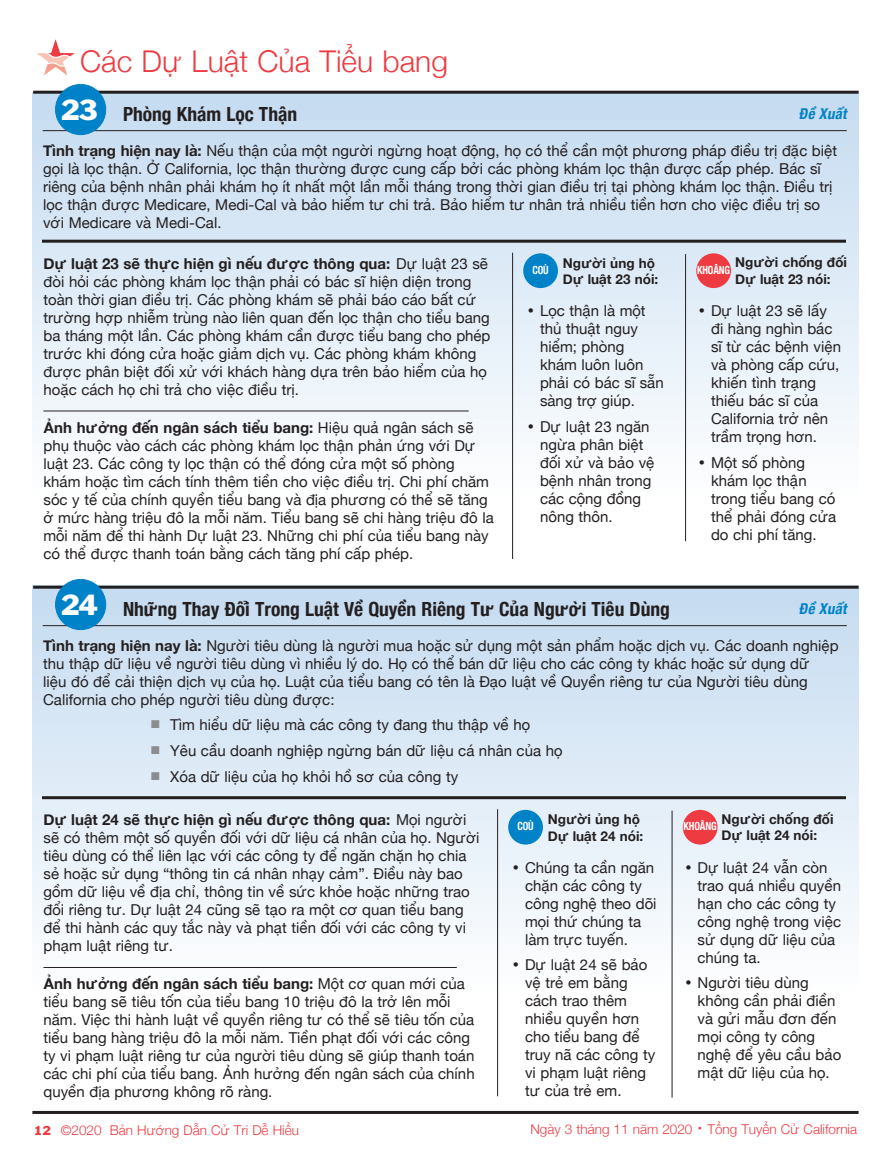
<style>
.page{position:relative;width:891px;height:1161px;background:#fff}
.page>*{position:absolute;margin:0;border:0;box-sizing:border-box;transform-origin:0 0}
.t1{font:300 30px "Helvetica Neue";color:#ee3a41}
.t2{font:27px "Franklin Gothic";color:#fff}
.t3{font:700 condensed 19.5px "Helvetica Neue";color:#231f20}
.t4{font:15px/18px "Helvetica Neue";color:#231f20}
.t5{font:italic 700 condensed 15px "Helvetica Neue";color:#0082c8}
.t6{font:700 13.5px/16.5px "Helvetica Neue";color:#231f20}
.t7{font:300 13.5px "Helvetica Neue";color:#ee3a41}
.t8{font:700 condensed 11.25px "Helvetica Neue";letter-spacing:-.01em;color:#fff;scale:.9 1}
.s1{font-weight:700}
.s2{font-family:"Geometric 415 BT Lite A"}
.s3{color:#8a8c8f}
.s4{font-family:"Franklin Gothic";font-weight:400;font-size:12px}
.s5{font-family:"Geometric 415 BT Black A";font-weight:400;font-size:16.5px}
</style>
<div class="page">
<hr style="left:32px;top:1111px;width:827px;height:3px;background:#231f20">
<svg style="left:37px;top:39px;width:38px;height:37px"></svg>
<div style="left:32px;top:92px;width:827px;height:406px;background:linear-gradient(to bottom,#c4dbf0,#fdfdfe)"></div>
<hr style="left:42px;top:240px;width:804px;height:3px;background:#231f20">
<hr style="left:512px;top:253px;width:1px;height:306px;background:#231f20">
<hr style="left:685px;top:254px;width:1px;height:287px;background:#231f20">
<hr style="left:44px;top:411px;width:425px;height:1px;background:#231f20">
<hr style="left:33px;top:91px;width:826px;height:3px;background:#231f20">
<div style="left:523px;top:253px;width:35px;height:35px;background:#0082c8;border-radius:50%"></div>
<div style="left:696px;top:253px;width:35px;height:35px;background:#ee3a41;border-radius:50%"></div>
<hr style="left:43px;top:130px;width:804px;height:1px;background:#231f20">
<div style="left:56px;top:84px;width:50px;height:51px;background:#0082c8;border-radius:50%"></div>
<div style="left:55px;top:84px;width:51px;height:51px;border:1px solid #0082c8;border-radius:50%"></div>
<div style="left:32px;top:586px;width:827px;height:405px;background:linear-gradient(to bottom,#c4daf0,#fefeff)"></div>
<hr style="left:42px;top:796px;width:804px;height:3px;background:#231f20">
<hr style="left:497px;top:809px;width:1px;height:287px;background:#231f20">
<hr style="left:672px;top:811px;width:1px;height:287px;background:#231f20">
<hr style="left:44px;top:967px;width:413px;height:1px;background:#231f20">
<hr style="left:33px;top:586px;width:826px;height:3px;background:#231f20">
<div style="left:508px;top:810px;width:35px;height:35px;background:#0082c8;border-radius:50%"></div>
<div style="left:683px;top:810px;width:35px;height:35px;background:#ee3a41;border-radius:50%"></div>
<hr style="left:43px;top:625px;width:804px;height:1px;background:#231f20">
<div style="left:56px;top:579px;width:50px;height:51px;background:#0082c8;border-radius:50%"></div>
<div style="left:55px;top:579px;width:51px;height:51px;border:1px solid #0082c8;border-radius:50%"></div>
<h1 class="t1" style="left:80px;top:37px;width:369px">Các Dự Luật Của Tiểu bang</h1>
<h2 class="t2" style="left:61px;top:92px;width:39px">23</h2>
<h3 class="t3" style="left:123px;top:97px;width:176px">Phòng Khám Lọc Thận</h3>
<p class="t5" style="left:799px;top:101px;width:53px">ĐềXuất</p>
<p class="t4" style="left:43px;top:142px;width:796px"><span class="s1">Tình trạng hiện nay là:</span> Nếu thận của một người ngừng hoạt động, họ có thể cần một phương pháp điều trị đặc biệt gọi là lọc thận. Ở California, lọc thận thường được cung cấp bởi các phòng khám lọc thận được cấp phép. Bác sĩ riêng của bệnh nhân phải khám họ ít nhất một lần mỗi tháng trong thời gian điều trị tại phòng khám lọc thận. Điều trị lọc thận được Medicare, Medi-Cal và bảo hiểm tư chi trả. Bảo hiểm tư nhân trả nhiều tiền hơn cho việc điều trị so với Medicare và Medi-Cal.</p>
<p class="t4" style="left:44px;top:255px;width:449px"><span class="s1">Dự luật 23 sẽ thực hiện gì nếu được thông qua:</span> Dự luật 23 sẽ đòi hỏi các phòng khám lọc thận phải có bác sĩ hiện diện trong toàn thời gian điều trị. Các phòng khám sẽ phải báo cáo bất cứ trường hợp nhiễm trùng nào liên quan đến lọc thận cho tiểu bang ba tháng một lần. Các phòng khám cần được tiểu bang cho phép trước khi đóng cửa hoặc giảm dịch vụ. Các phòng khám không được phân biệt đối xử với khách hàng dựa trên bảo hiểm của họ hoặc cách họ chi trả cho việc điều trị.</p>
<p class="t4" style="left:44px;top:419px;width:452px"><span class="s1">Ảnh hưởng đến ngân sách tiểu bang:</span> Hiệu quả ngân sách sẽ phụ thuộc vào cách các phòng khám lọc thận phản ứng với Dự luật 23. Các công ty lọc thận có thể đóng cửa một số phòng khám hoặc tìm cách tính thêm tiền cho việc điều trị. Chi phí chăm sóc y tế của chính quyền tiểu bang và địa phương có thể sẽ tăng ở mức hàng triệu đô la mỗi năm. Tiểu bang sẽ chi hàng triệu đô la mỗi năm để thi hành Dự luật 23. Những chi phí của tiểu bang này có thể được thanh toán bằng cách tăng phí cấp phép.</p>
<p class="t8" style="left:532px;top:261px;width:20px">COÙ</p>
<p class="t6" style="left:735px;top:255px;width:113px">Người chống đối<br>Dự luật 23 nói:</p>
<p class="t6" style="left:563px;top:255px;width:97px">Người ủng hộ<br>Dự luật 23 nói:</p>
<p class="t8" style="left:697px;top:261px;width:38px">KHOÂNG</p>
<p class="t4" style="left:540px;top:303px;width:125px;text-indent:-14px"><span class="s2">•</span> Lọc thận là một thủ thuật nguy hiểm; phòng khám luôn luôn phải có bác sĩ sẵn sàng trợ giúp.</p>
<p class="t4" style="left:540px;top:418px;width:116px;text-indent:-14px"><span class="s2">•</span> Dự luật 23 ngăn ngừa phân biệt đối xử và bảo vệ bệnh nhân trong các cộng đồng nông thôn.</p>
<p class="t4" style="left:711px;top:303px;width:131px;text-indent:-14px"><span class="s2">•</span> Dự luật 23 sẽ lấy đi hàng nghìn bác sĩ từ các bệnh viện và phòng cấp cứu, khiến tình trạng thiếu bác sĩ của<br>California trở nên trầm trọng hơn.</p>
<p class="t4" style="left:711px;top:454px;width:127px;text-indent:-14px"><span class="s2">•</span> Một số phòng khám lọc thận trong tiểu bang có thể phải đóng cửa do chi phí tăng.</p>
<h2 class="t2" style="left:61px;top:587px;width:39px">24</h2>
<h3 class="t3" style="left:123px;top:592px;width:549px">Những Thay Đổi Trong Luật Về Quyền Riêng Tư Của Người Tiêu Dùng</h3>
<p class="t5" style="left:799px;top:596px;width:53px">ĐềXuất</p>
<p class="t4" style="left:43px;top:637px;width:797px"><span class="s1">Tình trạng hiện nay là:</span> Người tiêu dùng là người mua hoặc sử dụng một sản phẩm hoặc dịch vụ. Các doanh nghiệp thu thập dữ liệu về người tiêu dùng vì nhiều lý do. Họ có thể bán dữ liệu cho các công ty khác hoặc sử dụng dữ<br>liệu đó để cải thiện dịch vụ của họ. Luật của tiểu bang có tên là Đạo luật về Quyền riêng tư của Người tiêu dùng California cho phép người tiêu dùng được:</p>
<p class="t4" style="left:151px;top:717px;width:381px"><span class="s3">■</span> Tìm hiểu dữ liệu mà các công ty đang thu thập về họ</p>
<p class="t4" style="left:151px;top:743px;width:413px"><span class="s3">■</span> Yêu cầu doanh nghiệp ngừng bán dữ liệu cá nhân của họ</p>
<p class="t4" style="left:151px;top:769px;width:309px"><span class="s3">■</span> Xóa dữ liệu của họ khỏi hồ sơ của công ty</p>
<p class="t4" style="left:44px;top:812px;width:437px"><span class="s1">Dự luật 24 sẽ thực hiện gì nếu được thông qua:</span> Mọi người sẽ có thêm một số quyền đối với dữ liệu cá nhân của họ. Người tiêu dùng có thể liên lạc với các công ty để ngăn chặn họ chia sẻ hoặc sử dụng “thông tin cá nhân nhạy cảm”. Điều này bao gồm dữ liệu về địa chỉ, thông tin về sức khỏe hoặc những trao đổi riêng tư. Dự luật 24 cũng sẽ tạo ra một cơ quan tiểu bang để thi hành các quy tắc này và phạt tiền đối với các công ty vi phạm luật riêng tư.</p>
<p class="t4" style="left:44px;top:976px;width:433px"><span class="s1">Ảnh hưởng đến ngân sách tiểu bang:</span> Một cơ quan mới của tiểu bang sẽ tiêu tốn của tiểu bang 10 triệu đô la trở lên mỗi năm. Việc thi hành luật về quyền riêng tư có thể sẽ tiêu tốn của tiểu bang hàng triệu đô la mỗi năm. Tiền phạt đối với các công ty vi phạm luật riêng tư của người tiêu dùng sẽ giúp thanh toán các chi phí của tiểu bang. Ảnh hưởng đến ngân sách của chính quyền địa phương không rõ ràng.</p>
<p class="t8" style="left:517px;top:817px;width:20px">COÙ</p>
<p class="t6" style="left:722px;top:811px;width:113px">Người chống đối<br>Dự luật 24 nói:</p>
<p class="t6" style="left:548px;top:811px;width:97px">Người ủng hộ<br>Dự luật 24 nói:</p>
<p class="t8" style="left:684px;top:817px;width:38px">KHOÂNG</p>
<p class="t4" style="left:525px;top:859px;width:133px;text-indent:-14px"><span class="s2">•</span> Chúng ta cần ngăn chặn các công ty công nghệ theo dõi mọi thứ chúng ta làm trực tuyến.</p>
<p class="t4" style="left:525px;top:957px;width:132px;text-indent:-14px"><span class="s2">•</span> Dự luật 24 sẽ bảo vệ trẻ em bằng cách trao thêm nhiều quyền hơn cho tiểu bang để truy nã các công ty vi phạm luật riêng tư của trẻ em.</p>
<p class="t4" style="left:698px;top:859px;width:145px;text-indent:-14px"><span class="s2">•</span> Dự luật 24 vẫn còn trao quá nhiều quyền hạn cho các công ty công nghệ trong việc sử dụng dữ liệu của chúng ta.</p>
<p class="t4" style="left:698px;top:975px;width:145px;text-indent:-14px"><span class="s2">•</span> Người tiêu dùng không cần phải điền và gửi mẫu đơn đến mọi công ty công nghệ để yêu cầu bảo mật dữ liệu của họ.</p>
<p class="t7" style="left:34px;top:1119px;width:267px"><span class="s4">12</span> ©2020 Bản Hướng Dẫn Cử Tri Dễ Hiểu</p>
<p class="t7" style="left:530px;top:1118px;width:328px">Ngày 3 tháng 11 năm 2020 <span class="s5">·</span> Tổng Tuyển Cử California</p>
</div>
